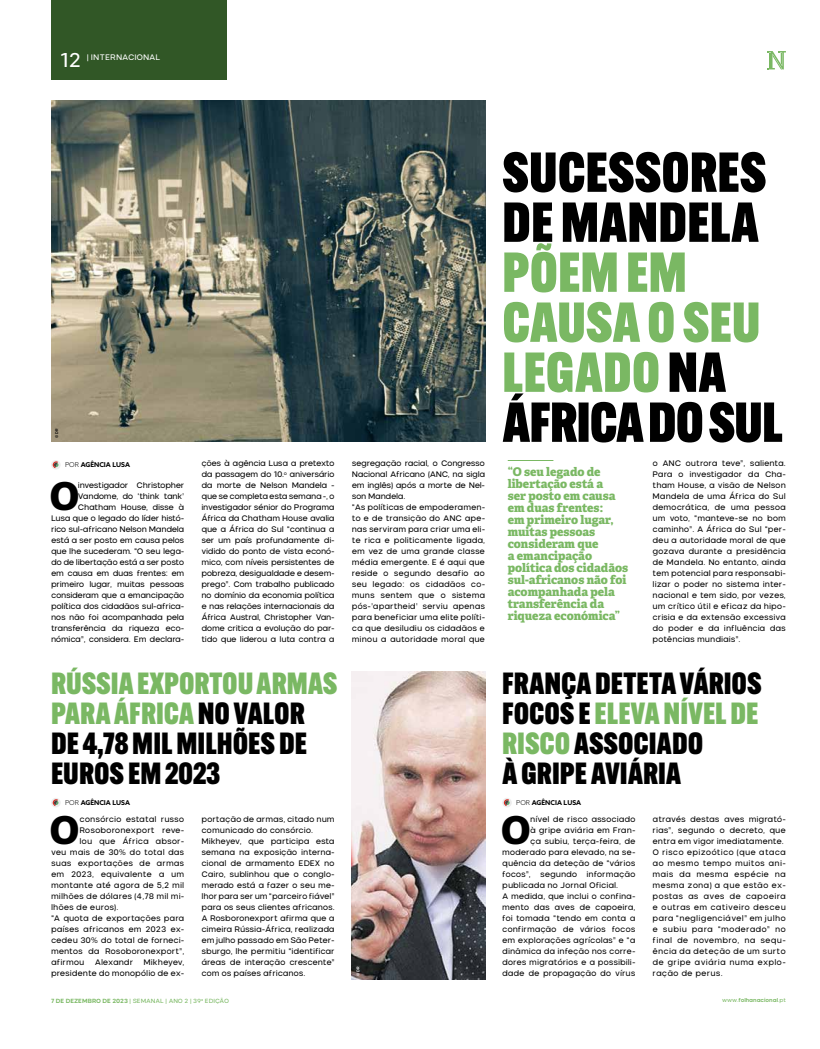
<style>
.page{position:relative;width:820px;height:1049px;background:#fff}
.page>*{position:absolute;margin:0;border:0;box-sizing:border-box;transform-origin:0 0}
.t1{font:900 55px/50px "Alternate Gothic Cond ATF";letter-spacing:.02em;color:#7ab863}
.t2{font:900 55px/50px "Alternate Gothic Cond ATF";letter-spacing:.02em;color:#000}
.t3{font:800 38.4px "Adelle";color:#000}
.t4{font:900 30px/30px "Alternate Gothic Cond ATF";letter-spacing:.02em;color:#000}
.t5{font:20px "Nominee";color:#fff}
.t6{font:800 12px/12px "Adelle";letter-spacing:-.005em;color:#7ab863}
.t7{font:8px/11px "Nominee";letter-spacing:-.02em;color:#000;text-align:justify}
.t8{font:8px/11px "Nominee";letter-spacing:-.05em;color:#000;text-align:right}
.t9{font:8px/11px "Nominee";letter-spacing:.01em;color:#000}
.t10{font:8px "Nominee";color:#000}
.t11{font:8px "Nominee";letter-spacing:-.01em;color:#fff}
.t12{font:700 6.7px "Azo Sans";color:#000}
.t13{font:6px "Nominee";letter-spacing:-.01em;color:#7ab863}
.t14{font:700 5.5px "Nominee";letter-spacing:-.015em;color:#7ab863}
.t15{font:600 4px "Articulat CF";color:#fff}
.t16{font:600 4px "Articulat CF";color:#000}
.s1{font-weight:300}
.s2{color:#000}
.s3{color:#7ab863}
.s4{font-weight:700}
.s5{font-weight:400}
</style>
<div class="page">
<svg style="left:51px;top:460px;width:10px;height:10px"></svg>
<svg style="left:53px;top:461px;width:5px;height:7px"></svg>
<img style="left:51px;top:101px;width:434px;height:341px">
<img style="left:351px;top:672px;width:134px;height:308px">
<svg style="left:502px;top:798px;width:9px;height:9px"></svg>
<svg style="left:503px;top:799px;width:6px;height:7px"></svg>
<svg style="left:51px;top:798px;width:10px;height:9px"></svg>
<svg style="left:53px;top:799px;width:5px;height:7px"></svg>
<hr style="left:507px;top:460px;width:46px;height:1px;background:#7ab863">
<svg style="left:767px;top:51px;width:18px;height:18px"></svg>
<div style="left:51px;top:0;width:175px;height:80px;background:#315726"></div>
<h3 class="t5" style="left:60px;top:48px;width:23px">12</h3>
<p class="t11" style="left:87px;top:52px;width:75px">| INTERNACIONAL</p>
<p class="t16" style="left:54px;top:438px;width:11px;rotate:-90deg">© DR</p>
<p class="t12" style="left:65px;top:461px;width:66px"><span class="s1">POR</span> AGÊNCIA LUSA</p>
<p class="t7" style="left:201px;top:458px;width:135px">ções à agência Lusa a pretexto da passagem do 10.<sup>o</sup> aniversário da morte de Nelson Mandela - que se completa esta semana -, o investigador sénior do Programa África da Chatham House avalia que a África do Sul “continua a ser um país profundamente di&shy;vidido do ponto de vista econó&shy;mico, com níveis persistentes de pobreza, desigualdade e desem&shy;prego”. Com trabalho publicado no domínio da economia política e nas relações internacionais da África Austral, Christopher Van&shy;dome critica a evolução do par&shy;tido que liderou a luta contra a</p>
<p class="t7" style="left:351px;top:458px;width:135px;text-align:left">segregação racial, o Congresso<br>Nacional Africano (ANC, na sigla em inglês) após a morte de Nel&shy;son Mandela.<br>“As políticas de empoderamen&shy;to e de transição do ANC ape&shy;nas serviram para criar uma eli&shy;te rica e politicamente ligada, em vez de uma grande classe média emergente. E é aqui que reside o segundo desafio ao seu legado: os cidadãos co&shy;muns sentem que o sistema pós-’apartheid’ serviu apenas para beneficiar uma elite políti&shy;ca que desiludiu os cidadãos e minou a autoridade moral que</p>
<h2 class="t3" style="left:50px;top:472px;width:30px">O</h2>
<p class="t8" style="left:51px;top:480px;width:135px">investigador Christopher<br>Vandome, do ‘think tank’<br>Chatham House, disse à<br>Lusa que o legado do líder histó&shy;rico sul-africano Nelson Mandela está a ser posto em causa pelos que lhe sucederam. “O seu lega&shy;do de libertação está a ser posto em causa em duas frentes: em primeiro lugar, muitas pessoas consideram que a emancipação política dos cidadãos sul-africa&shy;nos não foi acompanhada pela transferência da riqueza eco&shy;nómica”, considera. Em declara-</p>
<h1 class="t2" style="left:502px;top:147px;width:264px">SUCESSORES<br>DE MANDELA</h1>
<h1 class="t1" style="left:502px;top:247px;width:281px">PÕEM EM<br>CAUSA O SEU<br>LEGADO <span class="s2">NA<br>ÁFRICA DO SUL</span></h1>
<h3 class="t6" style="left:507px;top:466px;width:122px">“O seu legado de libertação está a<br>ser posto em causa em duas frentes:<br>em primeiro lugar, muitas pessoas consideram que<br>a emancipação política dos cidadãos sul-africanos não foi acompanhada pela transferência da riqueza económica”</h3>
<p class="t7" style="left:652px;top:458px;width:135px">o ANC outrora teve”, salienta.<br>Para o investigador da Cha&shy;tham House, a visão de Nelson Mandela de uma África do Sul democrática, de uma pessoa um voto, “manteve-se no bom caminho”. A África do Sul “per&shy;deu a autoridade moral de que gozava durante a presidência de Mandela. No entanto, ainda tem potencial para responsabi&shy;lizar o poder no sistema inter&shy;nacional e tem sido, por vezes, um crítico útil e eficaz da hipo&shy;crisia e da extensão excessiva do poder e da influência das potências mundiais”.</p>
<h3 class="t4" style="left:51px;top:668px;width:287px"><span class="s3">RÚSSIA EXPORTOU ARMAS<br>PARA ÁFRICA</span> NO VALOR<br>DE 4,78 MIL MILHÕES DE<br>EUROS EM 2023</h3>
<h3 class="t4" style="left:502px;top:668px;width:260px">FRANÇA DETETA VÁRIOS<br>FOCOS E <span class="s3">ELEVA NÍVEL DE<br>RISCO</span> ASSOCIADO<br>À GRIPE AVIÁRIA</h3>
<p class="t12" style="left:65px;top:798px;width:66px"><span class="s1">POR</span> AGÊNCIA LUSA</p>
<p class="t12" style="left:516px;top:798px;width:66px"><span class="s1">POR</span> AGÊNCIA LUSA</p>
<p class="t9" style="left:652px;top:814px;width:135px">através destas aves migrató&shy;rias”, segundo o decreto, que entra em vigor imediatamente.<br>O risco epizoótico (que ataca ao mesmo tempo muitos ani&shy;mais da mesma espécie na mesma zona) a que estão ex&shy;postas as aves de capoeira e outras em cativeiro desceu para “negligenciável” em julho e subiu para “moderado” no final de novembro, na sequ&shy;ência da deteção de um surto de gripe aviária numa explo&shy;ração de perus.</p>
<h2 class="t3" style="left:50px;top:806px;width:30px">O</h2>
<p class="t7" style="left:79px;top:814px;width:106px">consórcio estatal russo</p>
<h2 class="t3" style="left:501px;top:806px;width:30px">O</h2>
<p class="t7" style="left:530px;top:814px;width:107px">nível de risco associado</p>
<p class="t7" style="left:201px;top:814px;width:135px;text-align:left">portação de armas, citado num comunicado do consórcio.<br>Mikheyev, que participa esta semana na exposição interna&shy;cional de armamento EDEX no<br>Cairo, sublinhou que o conglo&shy;merado está a fazer o seu me&shy;lhor para ser um “parceiro fiável” para os seus clientes africanos.<br>A Rosboronexport afirma que a cimeira Rússia-África, realizada em julho passado em São Peter&shy;sburgo, lhe permitiu “identificar áreas de interação crescente” com os países africanos.</p>
<p class="t10" style="left:530px;top:826px;width:107px">à gripe aviária em Fran-</p>
<p class="t7" style="left:530px;top:836px;width:107px">ça subiu, terça-feira, de</p>
<p class="t7" style="left:502px;top:847px;width:135px">moderado para elevado, na se-</p>
<p class="t7" style="left:502px;top:858px;width:135px">quência da deteção de “vários</p>
<p class="t7" style="left:502px;top:869px;width:135px">focos”, segundo informação</p>
<p class="t7" style="left:502px;top:880px;width:117px">publicada no Jornal Oficial.</p>
<p class="t7" style="left:502px;top:891px;width:135px">A medida, que inclui o confina-</p>
<p class="t7" style="left:502px;top:902px;width:135px">mento das aves de capoeira,</p>
<p class="t7" style="left:502px;top:913px;width:135px">foi tomada “tendo em conta a</p>
<p class="t7" style="left:502px;top:924px;width:135px">confirmação de vários focos</p>
<p class="t7" style="left:502px;top:935px;width:135px">em explorações agrícolas” e “a</p>
<p class="t7" style="left:502px;top:946px;width:135px">dinâmica da infeção nos corre-</p>
<p class="t7" style="left:502px;top:957px;width:135px">dores migratórios e a possibili-</p>
<p class="t7" style="left:502px;top:968px;width:135px">dade de propagação do vírus</p>
<p class="t7" style="left:79px;top:825px;width:106px">Rosoboronexport reve-</p>
<p class="t7" style="left:79px;top:836px;width:106px">lou que África absor-</p>
<p class="t7" style="left:51px;top:847px;width:135px">veu mais de 30% do total das</p>
<p class="t7" style="left:51px;top:858px;width:135px">suas exportações de armas</p>
<p class="t7" style="left:51px;top:869px;width:135px">em 2023, equivalente a um</p>
<p class="t7" style="left:51px;top:880px;width:135px">montante até agora de 5,2 mil</p>
<p class="t7" style="left:51px;top:891px;width:135px">milhões de dólares (4,78 mil mi-</p>
<p class="t7" style="left:51px;top:902px;width:69px">lhões de euros).</p>
<p class="t7" style="left:51px;top:913px;width:135px">“A quota de exportações para</p>
<p class="t7" style="left:51px;top:924px;width:135px">países africanos em 2023 ex-</p>
<p class="t7" style="left:51px;top:935px;width:135px">cedeu 30% do total de forneci-</p>
<p class="t7" style="left:51px;top:946px;width:135px">mentos da Rosoboronexport”,</p>
<p class="t10" style="left:51px;top:958px;width:35px">afirmou</p>
<p class="t7" style="left:95px;top:957px;width:40px">Alexandr</p>
<p class="t7" style="left:51px;top:957px;width:135px;text-align:right">Mikheyev,<br>presidente do monopólio de ex-</p>
<p class="t15" style="left:355px;top:976px;width:11px;rotate:-90deg">© DR</p>
<p class="t13" style="left:51px;top:997px;width:179px"><span class="s4">7 DE DEZEMBRO DE 2023</span> | SEMANAL | ANO 2 | 39<sup>a</sup> EDIÇÃO</p>
<p class="t14" style="left:722px;top:997px;width:65px"><span class="s5">www.</span>folhanacional<span class="s5">.pt</span></p>
</div>
